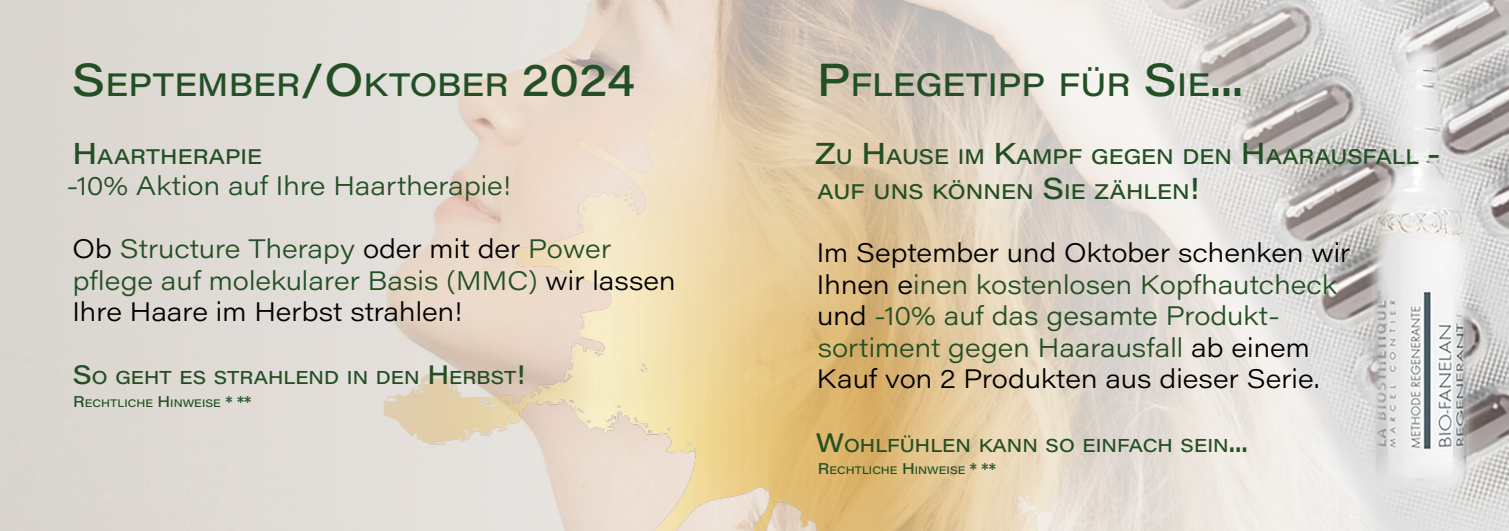
<style>
.page{position:relative;width:1509px;height:531px;background:#fff}
.page>*{position:absolute;margin:0;border:0;box-sizing:border-box;transform-origin:0 0}
.t1{font:500 31.85px "Acumin Pro Wide";letter-spacing:.005em;color:#234f24}
.t2{font:300 26.25px/31.5px "Acumin Pro Wide";color:#000}
.t3{font:300 26.25px/31.5px "Acumin Pro Wide";color:#234f24}
.t4{font:500 20.82px/35.7px "Acumin Pro Wide";letter-spacing:.005em;color:#234f24}
.t5{font:500 18.38px "Acumin Pro Wide";letter-spacing:.005em;color:#234f24}
.t6{font:500 10.67px "Acumin Pro Wide";letter-spacing:.005em;color:#234f24}
.s1{font-size:45.5px}
.s2{font-size:29.75px}
.s3{color:#000}
.s4{font-size:26.25px}
.s5{font-size:15.22px}
.s6{color:#234f24}
</style>
<div class="page">
<img style="left:297px;top:47px;width:565px;height:484px">
<img style="left:862px;top:0;width:646px;height:531px">
<img style="left:1339px;top:0;width:159px;height:531px">
<p class="t1" style="left:72px;top:62px;width:564px"><span class="s1">S</span>EPTEMBER<span class="s1">/O</span>KTOBER <span class="s1">2024</span></p>
<p class="t4" style="left:72px;top:137px;width:191px"><span class="s2">H</span>AARTHERAPIE</p>
<p class="t3" style="left:67px;top:169px;width:445px">-10% Aktion auf Ihre Haartherapie!</p>
<p class="t3" style="left:72px;top:232px;width:604px"><span class="s3">Ob</span> Structure Therapy <span class="s3">oder mit der</span> Power pflege auf molekularer Basis (MMC) <span class="s3">wir lassen<br>Ihre Haare im Herbst strahlen!</span></p>
<p class="t5" style="left:73px;top:364px;width:454px"><span class="s4">S</span>O GEHT ES STRAHLEND IN DEN <span class="s4">H</span> ERBST<span class="s4">!</span></p>
<p class="t6" style="left:73px;top:395px;width:180px"><span class="s5">R</span> ECHTLICHE <span class="s5">H</span> INWEISE <span class="s5">* **</span></p>
<p class="t1" style="left:816px;top:62px;width:428px"><span class="s1">P</span>FLEGETIPP FÜR <span class="s1">S</span>IE<span class="s1">...</span></p>
<p class="t4" style="left:815px;top:137px;width:627px"><span class="s2">Z</span>U <span class="s2">H</span>AUSE IM <span class="s2">K</span>AMPF GEGEN DEN <span class="s2">H</span>AARAUSFALL <span class="s2">-<br></span>AUF UNS KÖNNEN <span class="s2">S</span>IE ZÄHLEN<span class="s2">!</span></p>
<p class="t2" style="left:816px;top:236px;width:535px">Im September und Oktober schenken wir Ihnen e<span class="s6">inen kostenlosen Kopfhautcheck </span>und <span class="s6">-10% auf das gesamte Produkt&shy;sortiment gegen Haarausfall</span> ab einem Kauf von 2 Produkten aus dieser Serie.</p>
<p class="t5" style="left:815px;top:432px;width:433px"><span class="s4">W</span>OHLFÜHLEN KANN SO EINFACH SEIN<span class="s4">...</span></p>
<p class="t6" style="left:817px;top:463px;width:180px"><span class="s5">R</span> ECHTLICHE <span class="s5">H</span> INWEISE <span class="s5">* **</span></p>
</div>
